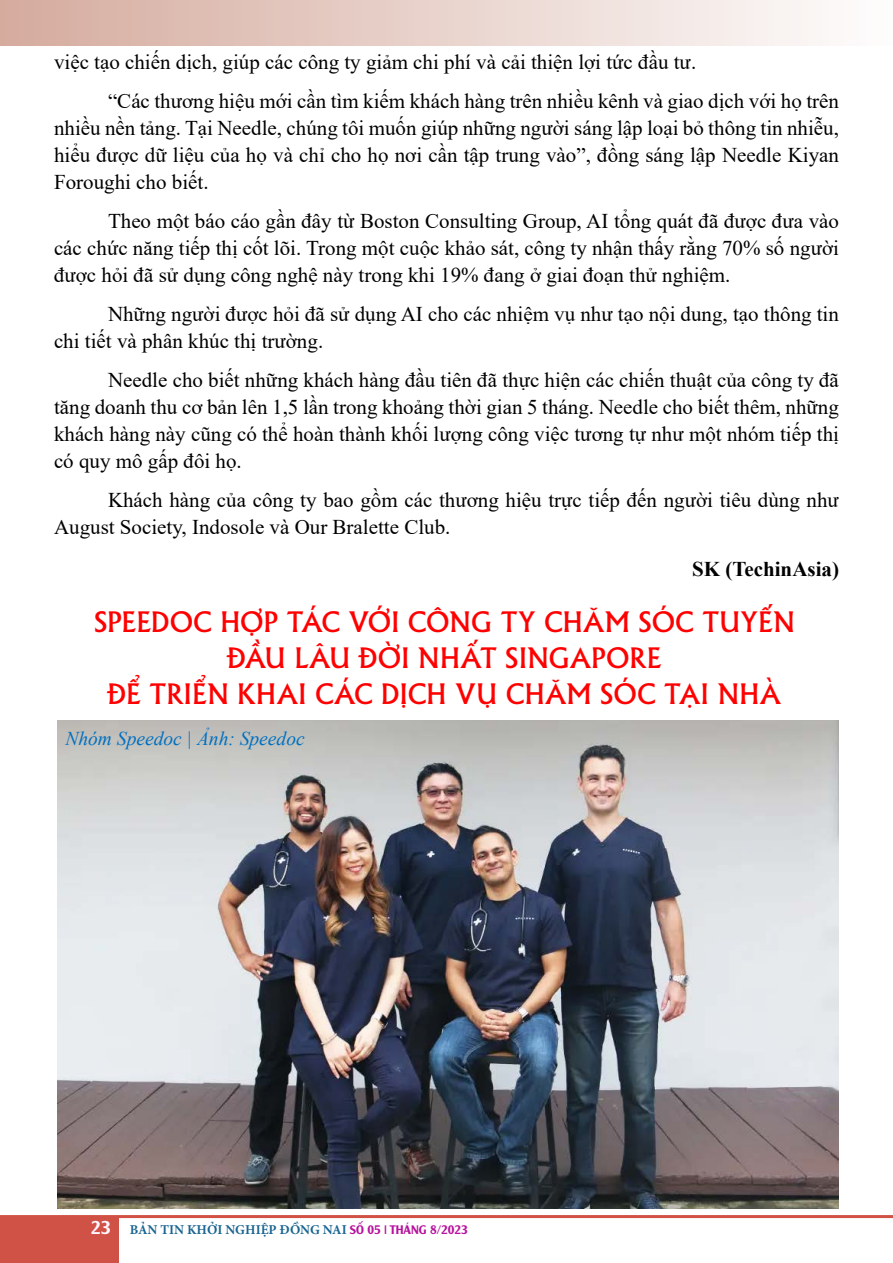
<style>
.page{position:relative;width:893px;height:1263px;background:#fff}
.page>*{position:absolute;margin:0;border:0;box-sizing:border-box;transform-origin:0 0}
.t1{font:30px/36px "UTM Khuccamta";letter-spacing:-.005em;color:#f00;text-align:center}
.t2{font:21px/27px "Times New Roman";color:#000}
.t3{font:700 21px "Times New Roman";color:#000}
.t4{font:italic 19.5px "Times New Roman";color:#0070c0}
.t5{font:700 13.5px "Minion Pro";color:#1b6591}
.s1{font-family:"UTM Alexander";font-weight:400;font-size:18px;color:#fff6ff}
.s2{font-family:"UTM Alexander";font-weight:400;font-size:12px;color:#b7139e}
</style>
<div class="page">
<div style="left:0;top:0;width:892px;height:46px;background:linear-gradient(to right,#d5ab9e,#fefdfd)"></div>
<hr style="left:0;top:1215px;width:893px;height:3px;background:#d15145">
<div style="left:0;top:1217px;width:118px;height:46px;background:#d05145"></div>
<img style="left:57px;top:720px;width:782px;height:488px">
<p class="t2" style="left:108px;top:41px;width:732px;line-height:39px;text-indent:-54px">việc tạo chiến dịch, giúp các công ty giảm chi phí và cải thiện lợi tức đầu tư.<br>“Các thương hiệu mới cần tìm kiếm khách hàng trên nhiều kênh và giao dịch với họ trên</p>
<p class="t2" style="left:54px;top:113px;width:786px;text-align:justify">nhiều nền tảng. Tại Needle, chúng tôi muốn giúp những người sáng lập loại bỏ thông tin nhiễu, hiểu được dữ liệu của họ và chỉ cho họ nơi cần tập trung vào”, đồng sáng lập Needle Kiyan Foroughi cho biết.</p>
<p class="t2" style="left:54px;top:206px;width:786px;text-align:justify;text-indent:54px">Theo một báo cáo gần đây từ Boston Consulting Group, AI tổng quát đã được đưa vào các chức năng tiếp thị cốt lõi. Trong một cuộc khảo sát, công ty nhận thấy rằng 70% số người được hỏi đã sử dụng công nghệ này trong khi 19% đang ở giai đoạn thử nghiệm.</p>
<p class="t2" style="left:54px;top:299px;width:786px;text-indent:54px">Những người được hỏi đã sử dụng AI cho các nhiệm vụ như tạo nội dung, tạo thông tin chi tiết và phân khúc thị trường.</p>
<p class="t2" style="left:54px;top:365px;width:786px;text-align:justify;text-indent:54px">Needle cho biết những khách hàng đầu tiên đã thực hiện các chiến thuật của công ty đã tăng doanh thu cơ bản lên 1,5 lần trong khoảng thời gian 5 tháng. Needle cho biết thêm, những khách hàng này cũng có thể hoàn thành khối lượng công việc tương tự như một nhóm tiếp thị có quy mô gấp đôi họ.</p>
<p class="t2" style="left:54px;top:485px;width:786px;text-indent:54px">Khách hàng của công ty bao gồm các thương hiệu trực tiếp đến người tiêu dùng như<br>August Society, Indosole và Our Bralette Club.</p>
<p class="t3" style="left:692px;top:553px;width:148px">SK (TechinAsia)</p>
<h1 class="t1" style="left:94px;top:601px;width:703px">SPEEDOC HỢP TÁC VỚI CÔNG TY CHĂM SÓC TUYẾN<br>ĐẦU LÂU ĐỜI NHẤT SINGAPORE<br>ĐỂ TRIỂN KHAI CÁC DỊCH VỤ CHĂM SÓC TẠI NHÀ</h1>
<p class="t4" style="left:65px;top:725px;width:241px">Nhóm Speedoc | Ảnh: Speedoc</p>
<p class="t5" style="left:91px;top:1220px;width:379px"><span class="s1">23</span> BẢN TIN KHỞI NGHIỆP ĐỒNG NAI <span class="s2">SỐ 05 | THÁNG 8/2023</span></p>
</div>
